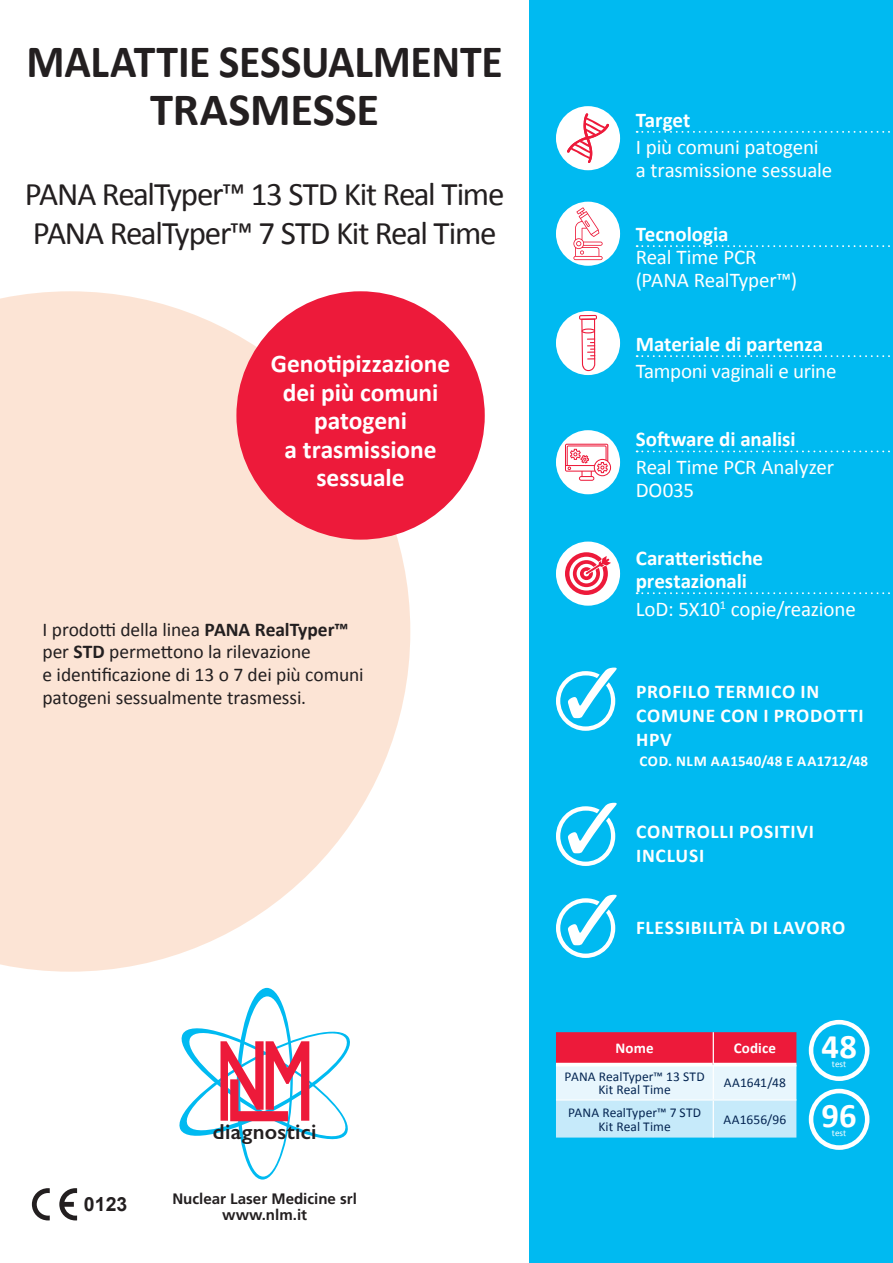
<style>
.page{position:relative;width:893px;height:1263px;background:#fff}
.page>*{position:absolute;margin:0;border:0;box-sizing:border-box;transform-origin:0 0}
.t1{font:700 46.5px/48px "Calibri";letter-spacing:-.005em;color:#231f20;text-align:center;scale:.94 1}
.t2{font:700 34.5px "Calibri";color:#fff}
.t3{font:33px/39.6px "Calibri";letter-spacing:-.04em;color:#231f20}
.t4{font:700 25.5px/28.5px "Calibri";letter-spacing:-.005em;color:#fff;text-align:center}
.t5{font:600 21.75px "Gill Sans";letter-spacing:.015em;color:#231f20}
.t6{font:21px/23.2px "Calibri";letter-spacing:-.01em;color:#fff}
.t7{font:700 21px/23.2px "Calibri";letter-spacing:-.005em;color:#fff}
.t8{font:19.5px/22.5px "Calibri";letter-spacing:-.01em;color:#231f20}
.t9{font:700 19.5px/24px "Calibri";letter-spacing:.04em;color:#fff}
.t10{font:700 19.5px "Arial";color:#231f20}
.t11{font:700 15.15px/16.5px "Frutiger";color:#231f20;text-align:center}
.t12{font:700 15px "Calibri";letter-spacing:.015em;color:#fff}
.t13{font:13.5px/13.6px "Calibri";letter-spacing:.01em;color:#042552;text-align:center}
.t14{font:9.15px "Calibri";color:#fff}
.s1{font-weight:700}
</style>
<div class="page">
<svg style="left:0;top:291px;width:410px;height:681px;background:#fce7da"></svg>
<div style="left:529px;top:0;width:364px;height:1263px;background:#00baf1"></div>
<svg style="left:179px;top:988px;width:171px;height:191px"></svg>
<svg style="left:59px;top:1188px;width:18px;height:32px"></svg>
<svg style="left:32px;top:1188px;width:18px;height:32px"></svg>
<div style="left:236px;top:291px;width:249px;height:249px;background:#ed1a3a;border-radius:50%"></div>
<div style="left:556px;top:202px;width:64px;height:64px;background:#fff;border-radius:50%"></div>
<svg style="left:573px;top:207px;width:30px;height:53px"></svg>
<div style="left:556px;top:311px;width:64px;height:64px;background:#fff;border-radius:50%"></div>
<svg style="left:579px;top:315px;width:18px;height:56px"></svg>
<div style="left:556px;top:430px;width:64px;height:64px;background:#fff;border-radius:50%"></div>
<svg style="left:565px;top:444px;width:46px;height:37px"></svg>
<svg style="left:637px;top:131px;width:253px;height:2px"></svg>
<svg style="left:637px;top:245px;width:253px;height:2px"></svg>
<svg style="left:637px;top:355px;width:253px;height:2px"></svg>
<svg style="left:637px;top:450px;width:253px;height:2px"></svg>
<svg style="left:637px;top:592px;width:253px;height:2px"></svg>
<svg style="left:556px;top:1032px;width:240px;height:105px;background:#ddafc0"></svg>
<hr style="left:556px;top:1099px;width:157px;height:1px;background:#fff">
<hr style="left:713px;top:1099px;width:83px;height:1px;background:#fff">
<hr style="left:556px;top:1063px;width:157px;height:3px;background:#fff">
<hr style="left:714px;top:1063px;width:82px;height:3px;background:#fff">
<hr style="left:713px;top:1065px;width:1px;height:34px;background:#fff">
<hr style="left:713px;top:1100px;width:1px;height:37px;background:#fff">
<hr style="left:713px;top:1032px;width:1px;height:33px;background:#fff">
<svg style="left:556px;top:668px;width:61px;height:63px"></svg>
<svg style="left:556px;top:803px;width:61px;height:63px"></svg>
<svg style="left:556px;top:895px;width:61px;height:63px"></svg>
<div style="left:556px;top:106px;width:64px;height:64px;background:#fff;border-radius:50%"></div>
<svg style="left:567px;top:113px;width:42px;height:50px"></svg>
<div style="left:809px;top:1089px;width:60px;height:61px;background:#fff;border-radius:50%"></div>
<div style="left:813px;top:1093px;width:52px;height:52px;background:#00baf1;border-radius:50%"></div>
<div style="left:809px;top:1020px;width:60px;height:61px;background:#fff;border-radius:50%"></div>
<div style="left:813px;top:1024px;width:52px;height:52px;background:#00baf1;border-radius:50%"></div>
<div style="left:556px;top:542px;width:64px;height:64px;background:#fff;border-radius:50%"></div>
<svg style="left:565px;top:552px;width:46px;height:43px"></svg>
<h1 class="t1" style="left:27px;top:36px;width:508px">MALATTIE SESSUALMENTE<br>TRASMESSE</h1>
<h3 class="t3" style="left:25px;top:172px;width:481px">PANA RealTyper™ 13 STD Kit Real Time<br>PANA RealTyper™ 7 STD Kit Real Time</h3>
<p class="t4" style="left:271px;top:348px;width:181px">Genotipizzazione dei più comuni patogeni<br>a trasmissione sessuale</p>
<p class="t8" style="left:43px;top:617px;width:323px">I prodotti della linea <span class="s1">PANA RealTyper™ </span>per <span class="s1">STD</span> permettono la rilevazione<br>e identificazione di 13 o 7 dei più comuni patogeni sessualmente trasmessi.</p>
<p class="t10" style="left:84px;top:1191px;width:45px">0123</p>
<p class="t5" style="left:213px;top:1119px;width:105px">diagnostici</p>
<p class="t11" style="left:172px;top:1190px;width:186px">Nuclear Laser Medicine srl www.nlm.it</p>
<p class="t7" style="left:636px;top:107px;width:56px">Target</p>
<p class="t6" style="left:636px;top:135px;width:198px">I più comuni patogeni a trasmissione sessuale</p>
<p class="t7" style="left:636px;top:221px;width:94px">Tecnologia</p>
<p class="t6" style="left:636px;top:245px;width:163px">Real Time PCR (PANA RealTyper™)</p>
<p class="t7" style="left:636px;top:331px;width:189px">Materiale di partenza</p>
<p class="t6" style="left:636px;top:359px;width:202px">Tamponi vaginali e urine</p>
<p class="t7" style="left:636px;top:427px;width:162px">Software di analisi</p>
<p class="t6" style="left:636px;top:454px;width:200px">Real Time PCR Analyzer<br>DO035</p>
<p class="t7" style="left:636px;top:545px;width:129px">Caratteristiche prestazionali</p>
<p class="t6" style="left:636px;top:596px;width:222px">LoD: 5X10<sup>1</sup> copie/reazione</p>
<p class="t9" style="left:636px;top:679px;width:229px">PROFILO TERMICO IN<br>COMUNE CON I PRODOTTI<br>HPV</p>
<p class="t12" style="left:639px;top:752px;width:230px">COD. NLM AA1540/48 E AA1712/48</p>
<p class="t9" style="left:636px;top:818px;width:179px">CONTROLLI POSITIVI<br>INCLUSI</p>
<p class="t9" style="left:636px;top:914px;width:211px">FLESSIBILITÀ DI LAVORO</p>
<p class="t12" style="left:616px;top:1039px;width:39px">Nome</p>
<p class="t12" style="left:734px;top:1039px;width:44px">Codice</p>
<p class="t13" style="left:565px;top:1068px;width:142px">PANA RealTyper™ 13 STD<br>Kit Real Time</p>
<p class="t13" style="left:724px;top:1075px;width:64px">AA1641/48</p>
<p class="t13" style="left:568px;top:1105px;width:135px">PANA RealTyper™ 7 STD<br>Kit Real Time</p>
<p class="t13" style="left:723px;top:1112px;width:64px">AA1656/96</p>
<h2 class="t2" style="left:821px;top:1025px;width:37px">48</h2>
<p class="t14" style="left:832px;top:1058px;width:16px">test</p>
<h2 class="t2" style="left:822px;top:1094px;width:37px">96</h2>
<p class="t14" style="left:832px;top:1127px;width:16px">test</p>
</div>
